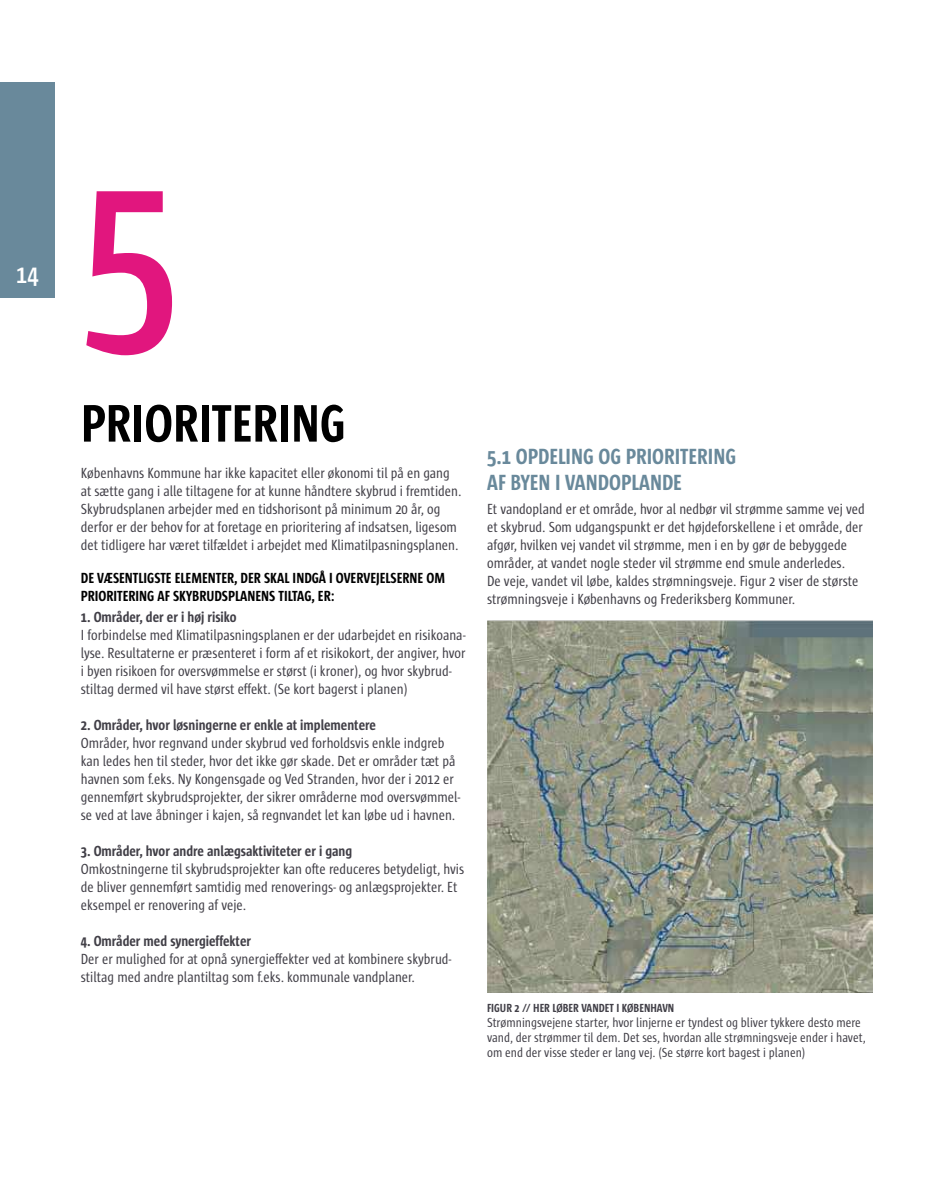
<style>
.page{position:relative;width:936px;height:1191px;background:#fff}
.page>*{position:absolute;margin:0;border:0;box-sizing:border-box;transform-origin:0 0}
.t1{font:600 240px "Sun Cd";color:#e1167e}
.t2{font:700 54px "Sun Cd";color:#000}
.t3{font:600 27px "Sun Cd";color:#fff}
.t4{font:700 22.5px/25.5px "Sun Cd";color:#69899b}
.t5{font:15px/18px "Sun Cd";color:#413f47}
.t6{font:700 15px "Sun Cd";color:#413f47}
.t7{font:700 15px/18px "Sun Cd";color:#000}
.t8{font:13.5px/15px "Sun Cd";color:#413f47}
.t9{font:700 12px "Sun Cd";color:#413f47}
</style>
<div class="page">
<div style="left:0;top:83px;width:55px;height:215px;background:#69899b"></div>
<img style="left:487px;top:620px;width:385px;height:372px">
<h3 class="t3" style="left:16px;top:260px;width:24px">14</h3>
<h1 class="t1" style="left:81px;top:130px;width:102px">5</h1>
<h2 class="t2" style="left:81px;top:396px;width:266px">PRIORITERING</h2>
<p class="t5" style="left:81px;top:464px;width:382px">Københavns Kommune har ikke kapacitet eller økonomi til på en gang at sætte gang i alle tiltagene for at kunne håndtere skybrud i fremtiden.<br>Skybrudsplanen arbejder med en tidshorisont på minimum 20 år, og derfor er der behov for at foretage en prioritering af indsatsen, ligesom det tidligere har været tilfældet i arbejdet med Klimatilpasningsplanen.</p>
<p class="t7" style="left:81px;top:569px;width:366px">DE VÆSENTLIGSTE ELEMENTER, DER SKAL INDGÅ I OVERVEJELSERNE OM<br>PRIORITERING AF SKYBRUDSPLANENS TILTAG, ER:</p>
<p class="t6" style="left:81px;top:609px;width:157px">1. Områder, der er i høj risiko</p>
<p class="t5" style="left:81px;top:626px;width:386px">I forbindelse med Klimatilpasningsplanen er der udarbejdet en risikoana&shy;lyse. Resultaterne er præsenteret i form af et risikokort, der angiver, hvor i byen risikoen for oversvømmelse er størst (i kroner), og hvor skybrud&shy;stiltag dermed vil have størst effekt. (Se kort bagerst i planen)</p>
<p class="t6" style="left:81px;top:717px;width:296px">2. Områder, hvor løsningerne er enkle at implementere</p>
<p class="t5" style="left:81px;top:734px;width:381px">Områder, hvor regnvand under skybrud ved forholdsvis enkle indgreb kan ledes hen til steder, hvor det ikke gør skade. Det er områder tæt på havnen som f.eks. Ny Kongensgade og Ved Stranden, hvor der i 2012 er gennemført skybrudsprojekter, der sikrer områderne mod oversvømmel&shy;se ved at lave åbninger i kajen, så regnvandet let kan løbe ud i havnen.</p>
<p class="t6" style="left:81px;top:843px;width:273px">3. Områder, hvor andre anlægsaktiviteter er i gang</p>
<p class="t5" style="left:81px;top:860px;width:385px">Omkostningerne til skybrudsprojekter kan ofte reduceres betydeligt, hvis de bliver gennemført samtidig med renoverings- og anlægsprojekter. Et eksempel er renovering af veje.</p>
<p class="t6" style="left:81px;top:933px;width:172px">4. Områder med synergieffekter</p>
<p class="t5" style="left:81px;top:950px;width:372px">Der er mulighed for at opnå synergieffekter ved at kombinere skybrud&shy;stiltag med andre plantiltag som f.eks. kommunale vandplaner.</p>
<h3 class="t4" style="left:487px;top:444px;width:250px">5.1 OPDELING OG PRIORITERING<br>AF BYEN I VANDOPLANDE</h3>
<p class="t5" style="left:487px;top:500px;width:379px">Et vandopland er et område, hvor al nedbør vil strømme samme vej ved et skybrud. Som udgangspunkt er det højdeforskellene i et område, der afgør, hvilken vej vandet vil strømme, men i en by gør de bebyggede områder, at vandet nogle steder vil strømme end smule anderledes.<br>De veje, vandet vil løbe, kaldes strømningsveje. Figur 2 viser de største strømningsveje i Københavns og Frederiksberg Kommuner.</p>
<p class="t9" style="left:487px;top:1002px;width:188px">FIGUR 2 // HER LØBER VANDET I KØBENHAVN</p>
<p class="t8" style="left:487px;top:1015px;width:380px">Strømningsvejene starter, hvor linjerne er tyndest og bliver tykkere desto mere vand, der strømmer til dem. Det ses, hvordan alle strømningsveje ender i havet, om end der visse steder er lang vej. (Se større kort bagest i planen)</p>
</div>
